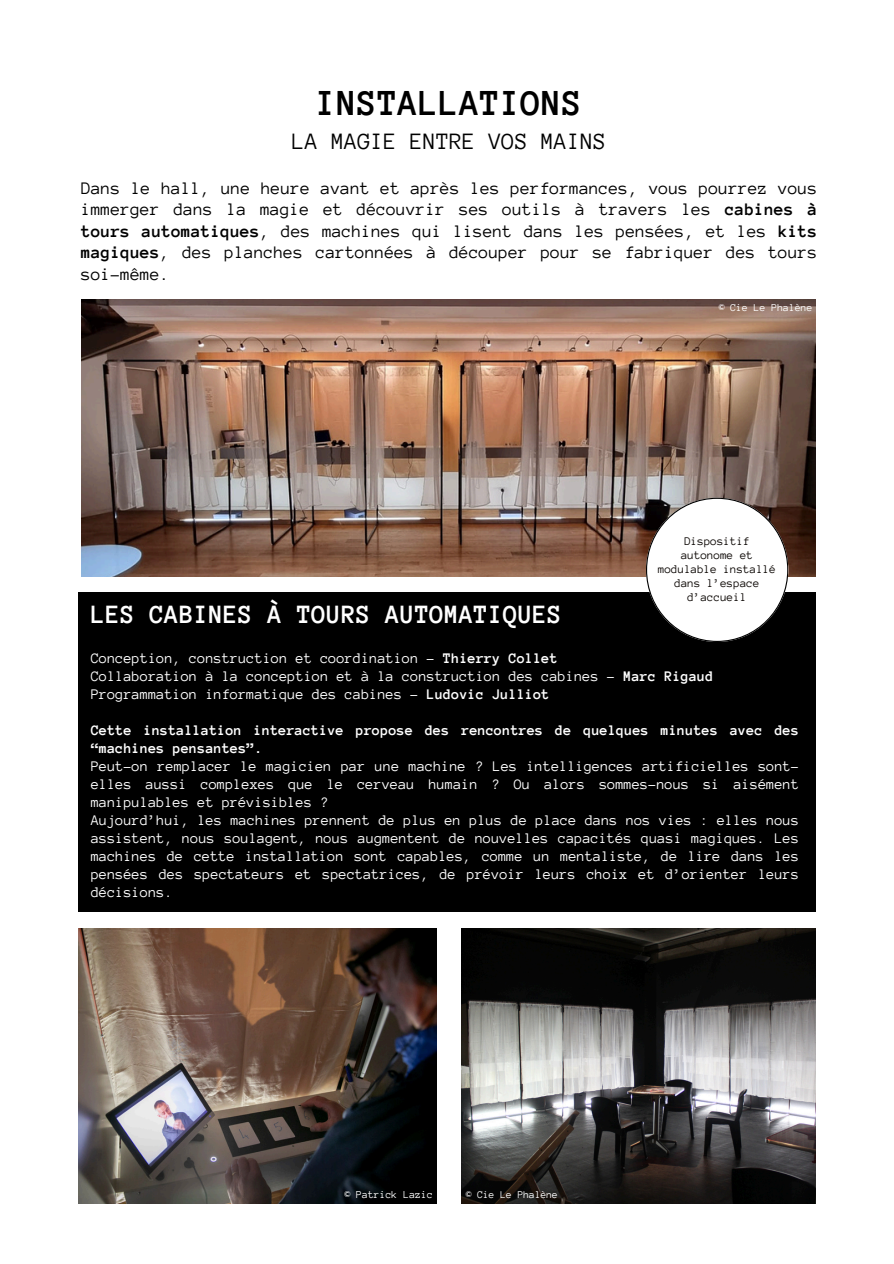
<style>
.page{position:relative;width:894px;height:1264px;background:#fff}
.page>*{position:absolute;margin:0;border:0;box-sizing:border-box;transform-origin:0 0}
.t1{font:700 37.5px "Anonymous Pro";color:#000}
.t2{font:700 27px "Anonymous Pro";color:#fff}
.t3{font:24px "Anonymous Pro";color:#000}
.t4{font:18px/21.3px "Anonymous Pro";color:#000;text-align:justify}
.t5{font:15px/18px "Anonymous Pro";color:#fff}
.t6{font:12px/14px "Anonymous Pro";color:#0d0805;text-align:center}
.t7{font:10.8px "Anonymous Pro";color:#fff}
.t8{font:10.5px "Anonymous Pro";color:#fff}
.s1{font-weight:700}
</style>
<div class="page">
<div style="left:79px;top:593px;width:735px;height:318px;background:#000"></div>
<img style="left:462px;top:928px;width:353px;height:275px">
<img style="left:81px;top:299px;width:734px;height:277px">
<svg style="left:645px;top:497px;width:142px;height:144px"></svg>
<img style="left:79px;top:928px;width:358px;height:275px">
<p class="t1" style="left:316px;top:85px;width:268px">INSTALLATIONS</p>
<p class="t3" style="left:292px;top:129px;width:316px">LA MAGIE ENTRE VOS MAINS</p>
<h5 class="t4" style="left:81px;top:178px;width:737px">Dans le hall, une heure avant et après les performances, vous pourrez vous immerger dans la magie et découvrir ses outils à travers les <span class="s1">cabines à tours automatiques</span>, des machines qui lisent dans les pensées, et les <span class="s1">kits magiques</span>, des planches cartonnées à découper pour se fabriquer des tours soi-même.</h5>
<h4 class="t7" style="left:718px;top:302px;width:95px">© Cie Le Phalène</h4>
<h4 class="t6" style="left:658px;top:534px;width:119px">Dispositif autonome et modulable installé dans l’espace d’accueil</h4>
<h2 class="t2" style="left:91px;top:601px;width:472px">LES CABINES À TOURS AUTOMATIQUES</h2>
<h3 class="t5" style="left:91px;top:649px;width:624px">Conception, construction et coordination - <span class="s1">Thierry Collet<br></span>Collaboration à la conception et à la construction des cabines - <span class="s1">Marc Rigaud<br></span>Programmation informatique des cabines - <span class="s1">Ludovic Julliot</span></h3>
<p class="t5" style="left:91px;top:721px;width:709px"><span class="s1">Cette installation interactive propose des rencontres de quelques minutes avec des “machines pensantes”.<br></span>Peut-on remplacer le magicien par une machine ? Les intelligences artificielles sont&shy;elles aussi complexes que le cerveau humain ? Ou alors sommes-nous si aisément manipulables et prévisibles ?<br>Aujourd’hui, les machines prennent de plus en plus de place dans nos vies : elles nous assistent, nous soulagent, nous augmentent de nouvelles capacités quasi magiques. Les machines de cette installation sont capables, comme un mentaliste, de lire dans les pensées des spectateurs et spectatrices, de prévoir leurs choix et d’orienter leurs décisions.</p>
<p class="t7" style="left:344px;top:1189px;width:90px">© Patrick Lazic</p>
<h5 class="t8" style="left:465px;top:1189px;width:94px">© Cie Le Phalène</h5>
</div>
